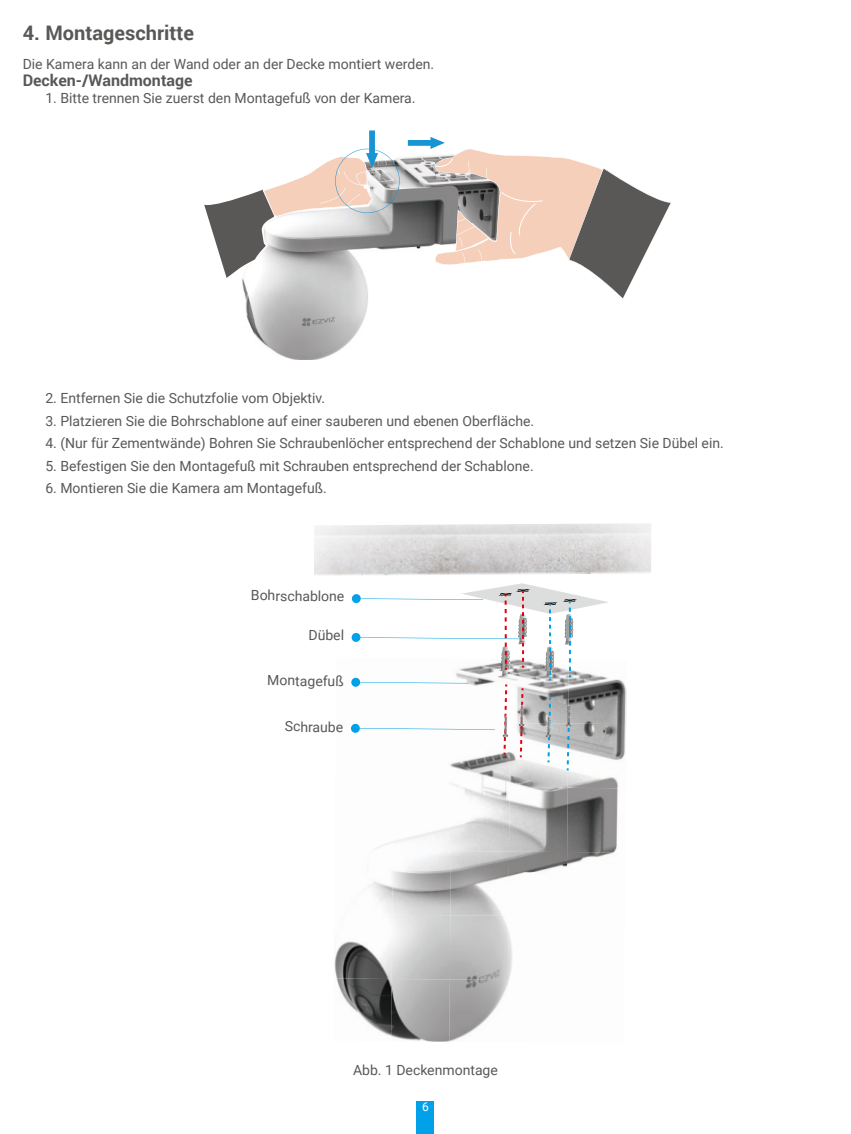
<style>
.page{position:relative;width:851px;height:1134px;background:#fff}
.page>*{position:absolute;margin:0;border:0;box-sizing:border-box;transform-origin:0 0}
.t1{font:700 20px "Roboto";color:#595857}
.t2{font:700 16px "Roboto";color:#595857}
.t3{font:14px "Roboto";color:#595857}
.t4{font:12px "Roboto";color:#fff}
</style>
<div class="page">
<div style="left:417px;top:1101px;width:17px;height:33px;background:#00a1e9"></div>
<img style="left:242px;top:157px;width:166px;height:203px">
<svg style="left:408px;top:137px;width:263px;height:162px"></svg>
<svg style="left:204px;top:130px;width:195px;height:150px"></svg>
<img style="left:510px;top:679px;width:116px;height:109px">
<img style="left:351px;top:723px;width:159px;height:63px">
<img style="left:374px;top:786px;width:193px;height:64px">
<img style="left:566px;top:788px;width:52px;height:78px">
<img style="left:367px;top:850px;width:200px;height:64px">
<img style="left:334px;top:914px;width:173px;height:64px">
<img style="left:507px;top:927px;width:5px;height:56px">
<img style="left:336px;top:978px;width:172px;height:64px">
<div style="left:351px;top:724px;width:9px;height:9px;background:#00a1e9;border-radius:50%"></div>
<div style="left:351px;top:678px;width:9px;height:9px;background:#00a1e9;border-radius:50%"></div>
<div style="left:351px;top:633px;width:9px;height:9px;background:#00a1e9;border-radius:50%"></div>
<div style="left:352px;top:594px;width:9px;height:9px;background:#00a1e9;border-radius:50%"></div>
<img style="left:314px;top:523px;width:337px;height:53px">
<svg style="left:360px;top:583px;width:249px;height:187px"></svg>
<h1 class="t1" style="left:23px;top:19px;width:173px">4. Montageschritte</h1>
<p class="t3" style="left:23px;top:54px;width:413px">Die Kamera kann an der Wand oder an der Decke montiert werden.</p>
<p class="t2" style="left:23px;top:69px;width:171px">Decken-/Wandmontage</p>
<p class="t3" style="left:45px;top:88px;width:371px">1. Bitte trennen Sie zuerst den Montagefuß von der Kamera.</p>
<p class="t3" style="left:45px;top:388px;width:281px">2. Entfernen Sie die Schutzfolie vom Objektiv.</p>
<p class="t3" style="left:45px;top:411px;width:490px">3. Platzieren Sie die Bohrschablone auf einer sauberen und ebenen Oberfläche.</p>
<p class="t3" style="left:45px;top:433px;width:680px">4. (Nur für Zementwände) Bohren Sie Schraubenlöcher entsprechend der Schablone und setzen Sie Dübel ein.</p>
<p class="t3" style="left:45px;top:456px;width:489px">5. Befestigen Sie den Montagefuß mit Schrauben entsprechend der Schablone.</p>
<p class="t3" style="left:45px;top:478px;width:283px">6. Montieren Sie die Kamera am Montagefuß.</p>
<p class="t3" style="left:251px;top:585px;width:95px;rotate:1deg">Bohrschablone</p>
<p class="t3" style="left:309px;top:625px;width:37px;rotate:1deg">Dübel</p>
<p class="t3" style="left:267px;top:670px;width:78px;rotate:1deg">Montagefuß</p>
<p class="t3" style="left:285px;top:716px;width:60px;rotate:1deg">Schraube</p>
<p class="t3" style="left:353px;top:1060px;width:146px">Abb. 1 Deckenmontage</p>
<p class="t4" style="left:422px;top:1099px;width:8px">6</p>
</div>
